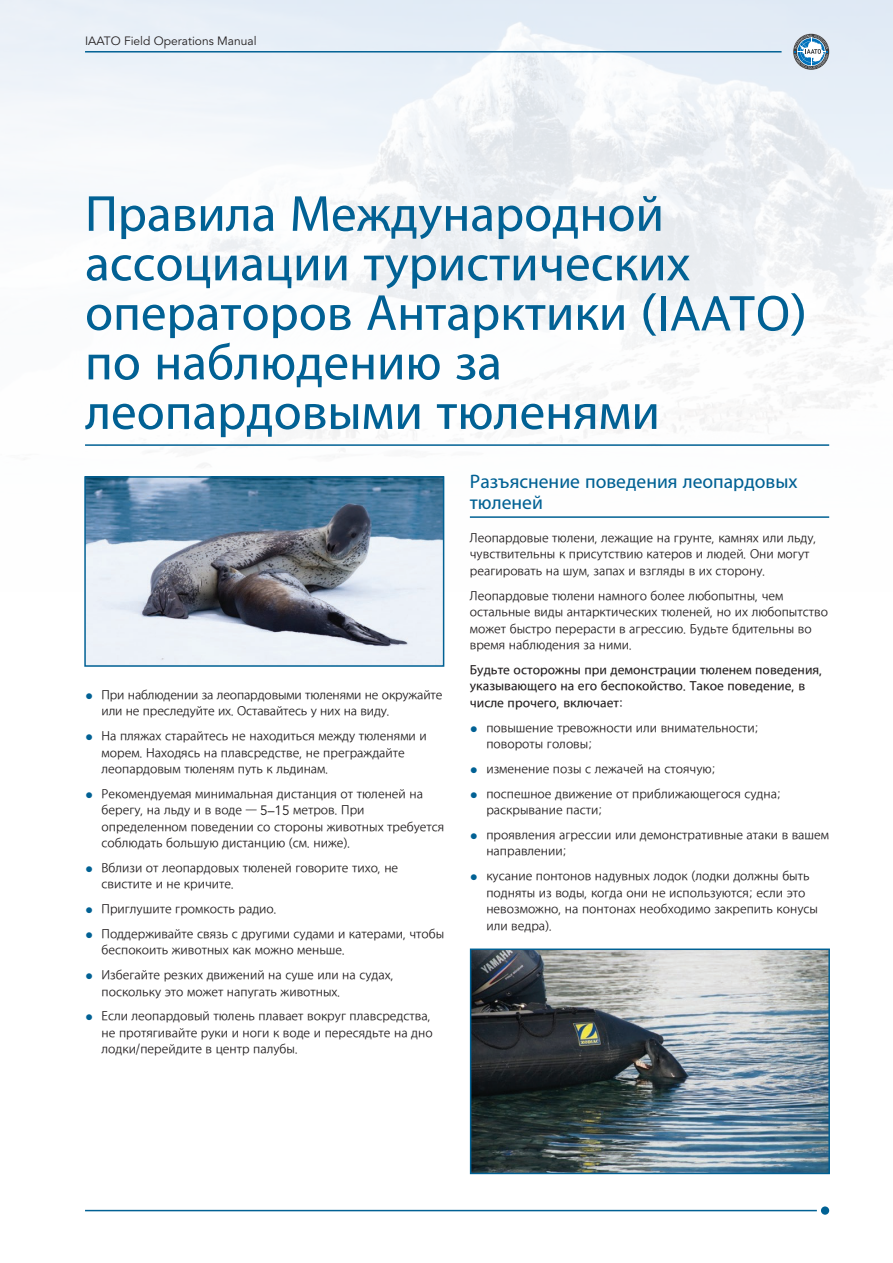
<style>
.page{position:relative;width:893px;height:1263px;background:#fff}
.page>*{position:absolute;margin:0;border:0;box-sizing:border-box;transform-origin:0 0}
.t1{font:500 51px/49.5px "Apple SD Gothic Neo";color:#016194}
.t2{font:500 19.5px/20.7px "Apple SD Gothic Neo";color:#016194}
.t3{font:300 13.5px/16.5px "Apple SD Gothic Neo";color:#231f20}
.t4{font:500 13.5px/16.5px "Apple SD Gothic Neo";color:#231f20}
.t5{font:12px "Avenir LT Std";color:#231f20}
.s1{font-family:"Arial";font-weight:400;color:#016194}
.s2{font-family:"Avenir LT Std";font-weight:400}
</style>
<div class="page">
<hr style="left:85px;top:1210px;width:732px;height:1px;background:#016194">
<div style="left:821px;top:1206px;width:8px;height:9px;background:#016194;border-radius:50%"></div>
<hr style="left:85px;top:51px;width:697px;height:2px;background:#016194">
<svg style="left:793px;top:34px;width:36px;height:36px"></svg>
<svg style="left:794px;top:35px;width:34px;height:34px"></svg>
<hr style="left:85px;top:444px;width:744px;height:2px;background:#016194">
<hr style="left:470px;top:516px;width:359px;height:2px;background:#016194">
<img style="left:87px;top:479px;width:354px;height:185px">
<div style="left:84px;top:476px;width:360px;height:191px;border:2px solid #016194"></div>
<img style="left:473px;top:951px;width:354px;height:220px">
<div style="left:470px;top:948px;width:360px;height:226px;border:2px solid #016194"></div>
<p class="t5" style="left:85px;top:34px;width:173px">IAATO Field Operations Manual</p>
<h1 class="t1" style="left:85px;top:193px;width:723px">Правила Международной ассоциации туристических операторов Антарктики (IAATO) по наблюдению за леопардовыми тюленями</h1>
<p class="t3" style="left:102px;top:687px;width:342px;text-indent:-16px"><span class="s1">●</span> При наблюдении за леопардовыми тюленями не окружайте или не преследуйте их. Оставайтесь у них на виду.</p>
<p class="t3" style="left:102px;top:729px;width:327px;text-indent:-16px"><span class="s1">●</span> На пляжах старайтесь не находиться между тюленями и морем. Находясь на плавсредстве, не преграждайте леопардовым тюленям путь к льдинам.</p>
<p class="t3" style="left:102px;top:786px;width:344px;text-indent:-16px"><span class="s1">●</span> Рекомендуемая минимальная дистанция от тюленей на берегу, на льду и в воде — <span class="s2">5–15</span> метров. При определенном поведении со стороны животных требуется соблюдать большую дистанцию (см. ниже).</p>
<p class="t3" style="left:102px;top:861px;width:298px;text-indent:-16px"><span class="s1">●</span> Вблизи от леопардовых тюленей говорите тихо, не свистите и не кричите.</p>
<p class="t3" style="left:85px;top:902px;width:193px"><span class="s1">●</span> Приглушите громкость радио.</p>
<p class="t3" style="left:102px;top:927px;width:344px;text-indent:-16px"><span class="s1">●</span> Поддерживайте связь с другими судами и катерами, чтобы беспокоить животных как можно меньше.</p>
<p class="t3" style="left:102px;top:968px;width:294px;text-indent:-16px"><span class="s1">●</span> Избегайте резких движений на суше или на судах, поскольку это может напугать животных.</p>
<p class="t3" style="left:102px;top:1009px;width:333px;text-indent:-16px"><span class="s1">●</span> Если леопардовый тюлень плавает вокруг плавсредства, не протягивайте руки и ноги к воде и пересядьте на дно лодки/перейдите в центр палубы.</p>
<h2 class="t2" style="left:470px;top:473px;width:329px">Разъяснение поведения леопардовых тюленей</h2>
<p class="t3" style="left:470px;top:531px;width:348px">Леопардовые тюлени, лежащие на грунте, камнях или льду, чувствительны к присутствию катеров и людей. Они могут реагировать на шум, запах и взгляды в их сторону.</p>
<p class="t3" style="left:470px;top:588px;width:360px">Леопардовые тюлени намного более любопытны, чем остальные виды антарктических тюленей, но их любопытство может быстро перерасти в агрессию. Будьте бдительны во время наблюдения за ними.</p>
<p class="t4" style="left:470px;top:663px;width:354px">Будьте осторожны при демонстрации тюленем поведения, указывающего на его беспокойство. Такое поведение, в числе прочего, включает:</p>
<p class="t3" style="left:486px;top:720px;width:274px;text-indent:-16px"><span class="s1">●</span> повышение тревожности или внимательности; повороты головы;</p>
<p class="t3" style="left:470px;top:762px;width:247px"><span class="s1">●</span> изменение позы с лежачей на стоячую;</p>
<p class="t3" style="left:486px;top:786px;width:296px;text-indent:-16px"><span class="s1">●</span> поспешное движение от приближающегося судна; раскрывание пасти;</p>
<p class="t3" style="left:486px;top:828px;width:344px;text-indent:-16px"><span class="s1">●</span> проявления агрессии или демонстративные атаки в вашем направлении;</p>
<p class="t3" style="left:486px;top:869px;width:333px;text-indent:-16px"><span class="s1">●</span> кусание понтонов надувных лодок (лодки должны быть подняты из воды, когда они не используются; если это невозможно, на понтонах необходимо закрепить конусы или ведра).</p>
</div>
